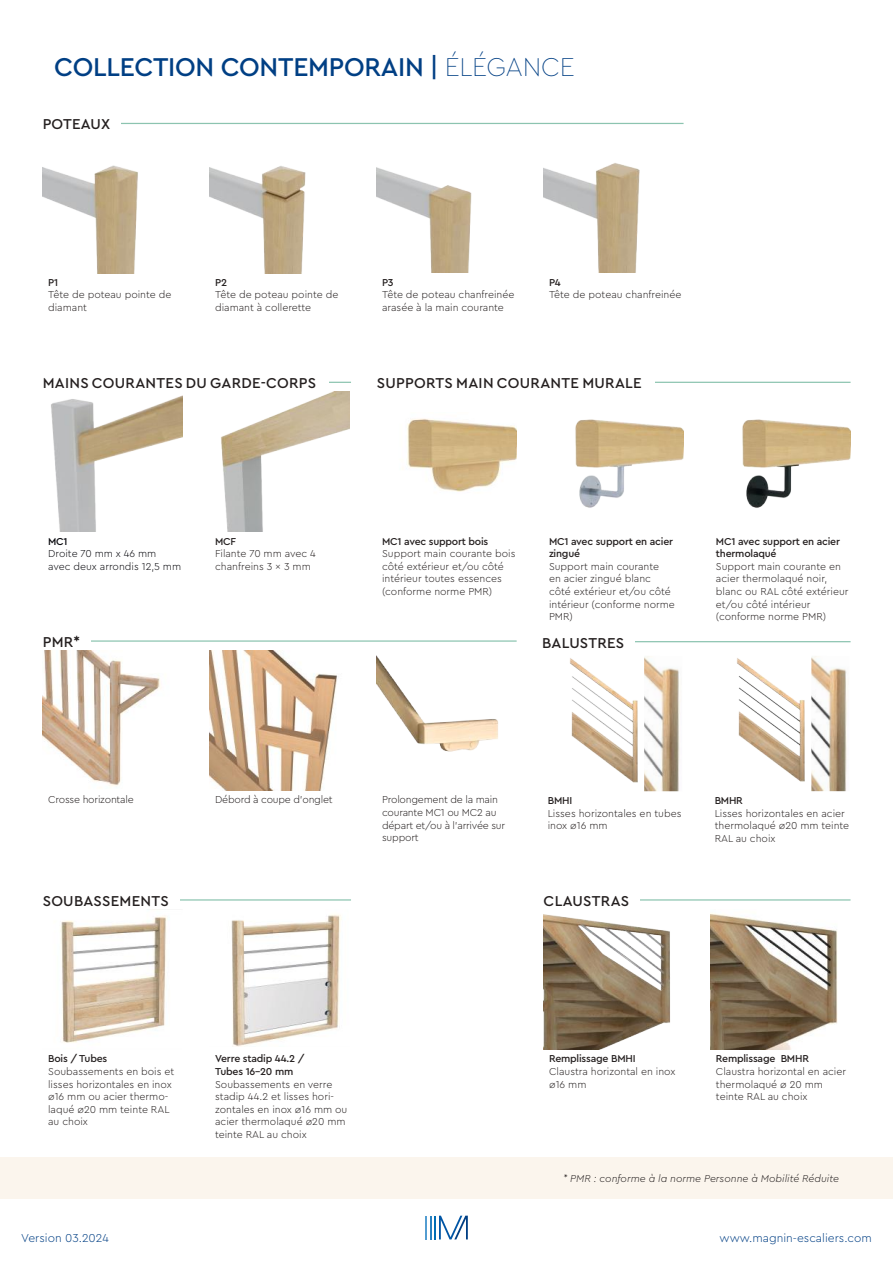
<style>
.page{position:relative;width:893px;height:1263px;background:#fff}
.page>*{position:absolute;margin:0;border:0;box-sizing:border-box;transform-origin:0 0}
.t1{font:500 27px "Cera PRO";letter-spacing:-.01em;color:#003f84}
.t2{font:500 15px "Cera PRO";letter-spacing:.02em;color:#241f1f}
.t3{font:300 12px "Cera PRO";color:#003f84}
.t4{font:300 10.5px/12.6px "Cera PRO";color:#241f1f}
.t5{font:500 10.5px/12.6px "Cera PRO";letter-spacing:-.02em;color:#241f1f}
.t6{font:300 10.5px/12.6px "Cera PRO";letter-spacing:-.02em;color:#241f1f}
.t7{font:italic 300 10.5px "Cera PRO";color:#241f1f}
.t8{font:300 10.5px/12.6px "Cera PRO";color:#05050a}
.t9{font:500 10.5px "Cera PRO";color:#05050a}
.s1{font-weight:100}
</style>
<div class="page">
<hr style="left:425px;top:1216px;width:2px;height:23px;background:#539dd1">
<hr style="left:430px;top:1216px;width:2px;height:23px;background:#2981c0">
<hr style="left:434px;top:1216px;width:2px;height:23px;background:#006db5">
<svg style="left:439px;top:1216px;width:29px;height:23px"></svg>
<hr style="left:43px;top:123px;width:641px;height:1px;background:#8cc4b0">
<div style="left:43px;top:117px;width:78px;height:12px;background:#fff"></div>
<img style="left:210px;top:166px;width:96px;height:107px">
<img style="left:43px;top:165px;width:95px;height:108px">
<img style="left:376px;top:167px;width:96px;height:106px">
<img style="left:543px;top:163px;width:97px;height:110px">
<hr style="left:43px;top:382px;width:308px;height:1px;background:#8cc4b0">
<div style="left:43px;top:376px;width:286px;height:12px;background:#fff"></div>
<img style="left:221px;top:392px;width:129px;height:140px">
<img style="left:51px;top:395px;width:132px;height:137px">
<hr style="left:43px;top:640px;width:474px;height:2px;background:#8cc4b0">
<div style="left:43px;top:635px;width:48px;height:12px;background:#fff"></div>
<img style="left:210px;top:650px;width:127px;height:141px">
<img style="left:43px;top:650px;width:117px;height:136px">
<img style="left:376px;top:655px;width:122px;height:97px">
<img style="left:710px;top:913px;width:128px;height:136px">
<hr style="left:43px;top:899px;width:308px;height:1px;background:#8cc4b0">
<div style="left:43px;top:894px;width:137px;height:12px;background:#fff"></div>
<hr style="left:376px;top:382px;width:474px;height:1px;background:#8cc4b0">
<div style="left:376px;top:376px;width:279px;height:12px;background:#fff"></div>
<img style="left:407px;top:418px;width:110px;height:74px">
<img style="left:575px;top:419px;width:109px;height:89px">
<img style="left:742px;top:419px;width:108px;height:89px">
<hr style="left:543px;top:899px;width:307px;height:1px;background:#8cc4b0">
<div style="left:543px;top:894px;width:97px;height:12px;background:#fff"></div>
<img style="left:544px;top:914px;width:126px;height:135px">
<img style="left:60px;top:909px;width:107px;height:134px">
<img style="left:231px;top:914px;width:110px;height:132px">
<hr style="left:542px;top:641px;width:309px;height:1px;background:#8cc4b0">
<div style="left:542px;top:635px;width:93px;height:13px;background:#fff"></div>
<img style="left:570px;top:658px;width:68px;height:125px">
<img style="left:644px;top:656px;width:36px;height:135px">
<img style="left:737px;top:658px;width:68px;height:124px">
<img style="left:811px;top:656px;width:36px;height:135px">
<div style="left:0;top:1157px;width:893px;height:41px;background:#fbf5ed"></div>
<h1 class="t1" style="left:54px;top:49px;width:522px">COLLECTION CONTEMPORAIN | <span class="s1">ÉLÉGANCE</span></h1>
<h2 class="t2" style="left:43px;top:114px;width:69px">POTEAUX</h2>
<p class="t5" style="left:48px;top:275px;width:12px">P1</p>
<p class="t4" style="left:48px;top:288px;width:125px">Tête de poteau pointe de diamant</p>
<p class="t5" style="left:215px;top:275px;width:13px">P2</p>
<p class="t4" style="left:215px;top:288px;width:125px">Tête de poteau pointe de diamant à collerette</p>
<p class="t5" style="left:382px;top:275px;width:13px">P3</p>
<p class="t4" style="left:382px;top:288px;width:134px">Tête de poteau chanfreinée arasée à la main courante</p>
<p class="t5" style="left:549px;top:275px;width:13px">P4</p>
<p class="t4" style="left:549px;top:288px;width:134px">Tête de poteau chanfreinée</p>
<h2 class="t2" style="left:43px;top:373px;width:275px">MAINS COURANTES DU GARDE-CORPS</h2>
<h2 class="t2" style="left:377px;top:373px;width:267px">SUPPORTS MAIN COURANTE MURALE</h2>
<p class="t9" style="left:48px;top:534px;width:21px">MC1</p>
<p class="t8" style="left:48px;top:547px;width:134px">Droite 70 mm x 46 mm avec deux arrondis 12,5 mm</p>
<h2 class="t2" style="left:43px;top:632px;width:39px">PMR*</h2>
<p class="t5" style="left:215px;top:534px;width:22px">MCF</p>
<p class="t4" style="left:215px;top:547px;width:102px">Filante 70 mm avec 4 chanfreins 3 x 3 mm</p>
<p class="t5" style="left:382px;top:534px;width:108px">MC1 avec support bois</p>
<p class="t4" style="left:382px;top:547px;width:135px">Support main courante bois côté extérieur et/ou côté intérieur toutes essences (conforme norme PMR)</p>
<p class="t5" style="left:549px;top:534px;width:126px">MC1 avec support en acier zingué</p>
<p class="t4" style="left:549px;top:560px;width:127px">Support main courante<br>en acier zingué blanc côté extérieur et/ou côté intérieur (conforme norme<br>PMR)</p>
<h2 class="t2" style="left:542px;top:633px;width:84px">BALUSTRES</h2>
<p class="t5" style="left:716px;top:534px;width:126px">MC1 avec support en acier thermolaqué</p>
<p class="t4" style="left:716px;top:560px;width:134px">Support main courante en acier thermolaqué noir, blanc ou RAL côté extérieur et/ou côté intérieur (conforme norme PMR)</p>
<p class="t6" style="left:48px;top:793px;width:87px">Crosse horizontale</p>
<p class="t6" style="left:215px;top:793px;width:119px">Débord à coupe d’onglet</p>
<p class="t6" style="left:382px;top:793px;width:125px">Prolongement de la main courante MC1 ou MC2 au départ et/ou à l’arrivée sur support</p>
<h2 class="t2" style="left:43px;top:891px;width:128px">SOUBASSEMENTS</h2>
<p class="t5" style="left:548px;top:794px;width:26px">BMHI</p>
<p class="t4" style="left:548px;top:806px;width:135px">Lisses horizontales en tubes inox ø16 mm</p>
<h2 class="t2" style="left:544px;top:891px;width:87px">CLAUSTRAS</h2>
<p class="t5" style="left:715px;top:794px;width:30px">BMHR</p>
<p class="t4" style="left:715px;top:806px;width:136px">Lisses horizontales en acier thermolaqué ø20 mm teinte<br>RAL au choix</p>
<p class="t5" style="left:48px;top:1052px;width:61px">Bois / Tubes</p>
<p class="t4" style="left:48px;top:1065px;width:128px">Soubassements en bois et lisses horizontales en inox ø16 mm ou acier thermo&shy;laqué ø20 mm teinte RAL au choix</p>
<p class="t5" style="left:215px;top:1052px;width:91px">Verre stadip 44.2 /<br>Tubes 16-20 mm</p>
<p class="t4" style="left:215px;top:1077px;width:134px">Soubassements en verre stadip 44.2 et lisses hori&shy;zontales en inox ø16 mm ou acier thermolaqué ø20 mm teinte RAL au choix</p>
<p class="t5" style="left:549px;top:1052px;width:88px">Remplissage BMHI</p>
<p class="t4" style="left:549px;top:1065px;width:128px">Claustra horizontal en inox ø16 mm</p>
<p class="t5" style="left:716px;top:1052px;width:94px">Remplissage BMHR</p>
<p class="t4" style="left:716px;top:1065px;width:132px">Claustra horizontal en acier thermolaqué ø 20 mm teinte RAL au choix</p>
<p class="t7" style="left:563px;top:1171px;width:277px">* PMR : conforme à la norme Personne à Mobilité Réduite</p>
<p class="t3" style="left:21px;top:1230px;width:89px">Version 03.2024</p>
<p class="t3" style="left:719px;top:1230px;width:154px">www.magnin-escaliers.com</p>
</div>
